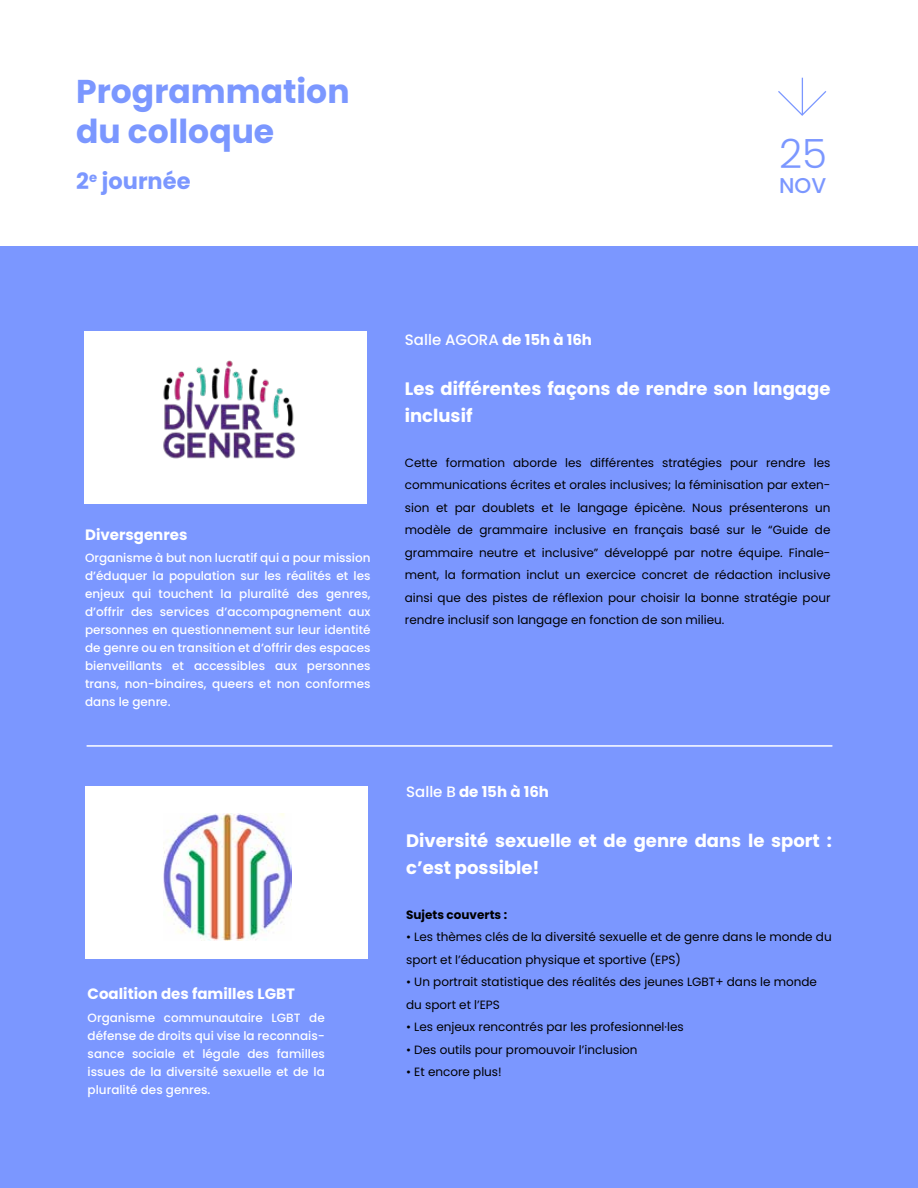
<style>
.page{position:relative;width:918px;height:1188px;background:#fff}
.page>*{position:absolute;margin:0;border:0;box-sizing:border-box;transform-origin:0 0}
.t1{font:300 40.35px "Poppins";color:#7b97ff}
.t2{font:700 33px/39px "Poppins";color:#7b97ff}
.t3{font:700 22.5px "Poppins";color:#7b97ff}
.t4{font:500 21.45px "Poppins";color:#7b97ff}
.t5{font:700 18px/27px "Poppins";color:#fff}
.t6{font:700 15px "Poppins";color:#fff}
.t7{font:500 15px "Poppins";color:#fff}
.t8{font:12px/22.5px "Poppins";color:#000}
.t9{font:500 12px/18px "Poppins";color:#fff;text-align:justify}
.t10{font:700 12px "Poppins";color:#000}
.s1{font-weight:700}
.s2{font-weight:500}
</style>
<div class="page">
<div style="left:0;top:247px;width:918px;height:941px;background:#7b97ff"></div>
<div style="left:85px;top:786px;width:283px;height:173px;background:#fff"></div>
<div style="left:84px;top:332px;width:283px;height:172px;background:#fff"></div>
<hr style="left:802px;top:78px;width:1px;height:36px;background:#7b97ff">
<svg style="left:778px;top:89px;width:49px;height:27px"></svg>
<img style="left:163px;top:360px;width:132px;height:99px">
<img style="left:164px;top:813px;width:128px;height:128px">
<hr style="left:87px;top:745px;width:745px;height:2px;background:#fff">
<h2 class="t2" style="left:76px;top:73px;width:275px">Programmation du colloque</h2>
<h3 class="t3" style="left:76px;top:168px;width:116px">2<sup>e</sup> journée</h3>
<h1 class="t1" style="left:779px;top:131px;width:49px">25</h1>
<h3 class="t4" style="left:779px;top:173px;width:49px">NOV</h3>
<p class="t6" style="left:85px;top:526px;width:104px">Diversgenres</p>
<p class="t9" style="left:85px;top:549px;width:287px">Organisme à but non lucratif qui a pour mission d’éduquer la population sur les réalités et les enjeux qui touchent la pluralité des genres, d’offrir des services d’accompagnement aux personnes en questionnement sur leur identité de genre ou en transition et d’offrir des espaces bienveillants et accessibles aux personnes trans, non-binaires, queers et non conformes dans le genre.</p>
<p class="t6" style="left:88px;top:986px;width:209px">Coalition des familles LGBT</p>
<p class="t9" style="left:88px;top:1009px;width:239px">Organisme communautaire LGBT de défense de droits qui vise la reconnais&shy;sance sociale et légale des familles issues de la diversité sexuelle et de la pluralité des genres.</p>
<p class="t7" style="left:405px;top:331px;width:189px">Salle AGORA <span class="s1">de 15h à 16h</span></p>
<h3 class="t5" style="left:405px;top:375px;width:427px">Les différentes façons de rendre son langage inclusif</h3>
<p class="t8" style="left:405px;top:451px;width:427px;text-align:justify">Cette formation aborde les différentes stratégies pour rendre les communications écrites et orales inclusives; la féminisation par exten&shy;sion et par doublets et le langage épicène. Nous présenterons un modèle de grammaire inclusive en français basé sur le “Guide de grammaire neutre et inclusive” développé par notre équipe. Finale&shy;ment, la formation inclut un exercice concret de rédaction inclusive ainsi que des pistes de réflexion pour choisir la bonne stratégie pour rendre inclusif son langage en fonction de son milieu.</p>
<p class="t6" style="left:406px;top:783px;width:144px"><span class="s2">Salle B</span> de 15h à 16h</p>
<h3 class="t5" style="left:406px;top:827px;width:427px">Diversité sexuelle et de genre dans le sport : c’est possible!</h3>
<p class="t10" style="left:406px;top:907px;width:103px">Sujets couverts :</p>
<p class="t8" style="left:406px;top:926px;width:427px">• Les thèmes clés de la diversité sexuelle et de genre dans le monde du sport et l’éducation physique et sportive (EPS)</p>
<p class="t8" style="left:406px;top:971px;width:412px">• Un portrait statistique des réalités des jeunes LGBT+ dans le monde du sport et l’EPS</p>
<p class="t8" style="left:406px;top:1016px;width:279px">• Les enjeux rencontrés par les profesionnel·les</p>
<p class="t8" style="left:406px;top:1038px;width:233px">• Des outils pour promouvoir l’inclusion</p>
<p class="t8" style="left:406px;top:1061px;width:97px">• Et encore plus!</p>
</div>
